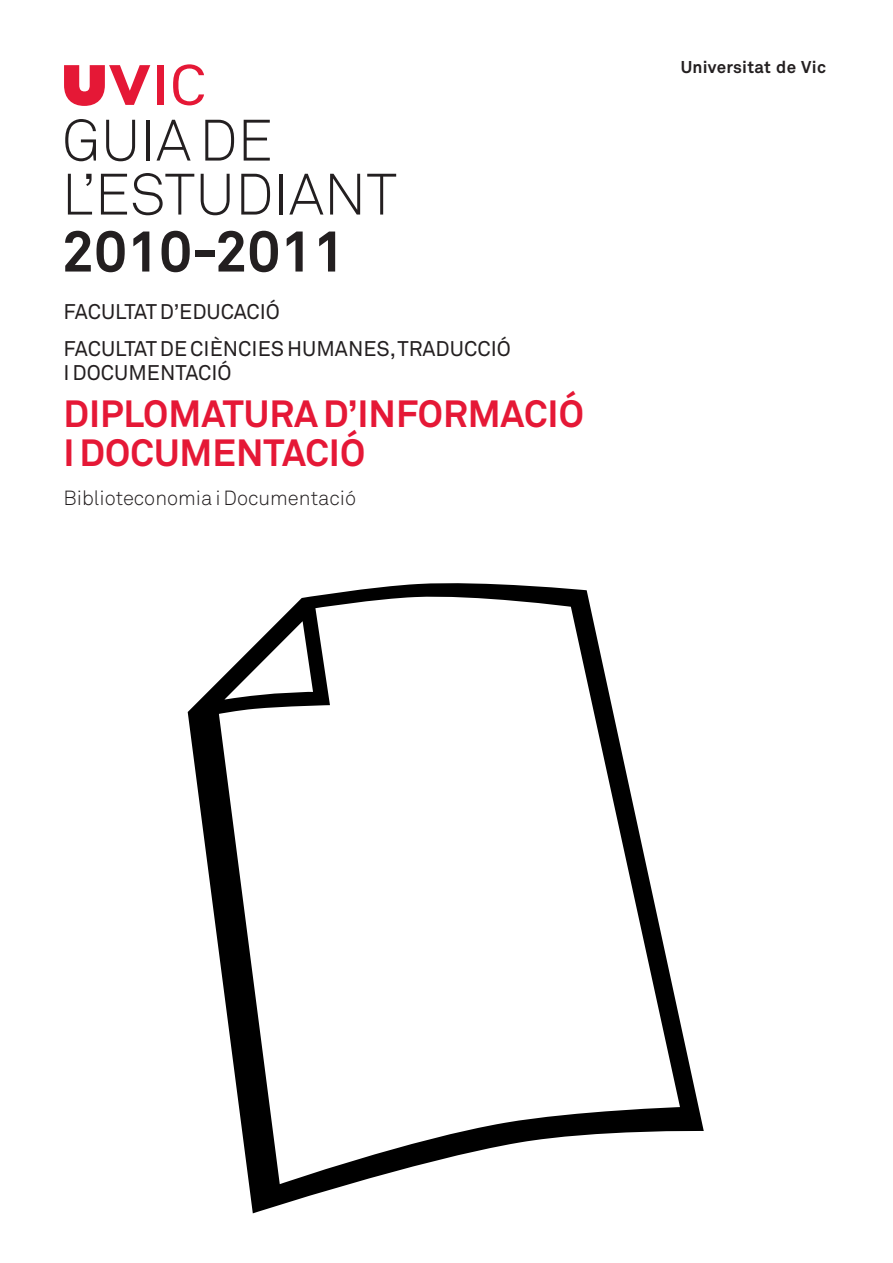
<style>
.page{position:relative;width:893px;height:1263px;background:#fff}
.page>*{position:absolute;margin:0;border:0;box-sizing:border-box;transform-origin:0 0}
.t1{font:300 57.6px/54px "Akkurat";color:#231f20}
.t2{font:700 57.6px "Akkurat";letter-spacing:-.005em;color:#231f20}
.t3{font:700 37.5px/39px "Akkurat";color:#e51836}
.t4{font:21px/36.8px "Akkurat";color:#231f20}
.t5{font:300 20.25px "Akkurat";color:#231f20}
.t6{font:700 16.95px "Akkurat";letter-spacing:.015em;color:#231f20}
</style>
<div class="page">
<svg style="left:188px;top:583px;width:516px;height:630px"></svg>
<div style="left:157px;top:65px;width:7px;height:40px;background:#e51836"></div>
<svg style="left:173px;top:64px;width:31px;height:41px"></svg>
<svg style="left:64px;top:65px;width:86px;height:41px"></svg>
<h1 class="t1" style="left:62px;top:112px;width:337px">GUIA DE<br>L’ESTUDIANT</h1>
<h1 class="t2" style="left:62px;top:215px;width:285px">2010-2011</h1>
<p class="t4" style="left:63px;top:293px;width:449px">FACULTAT D’EDUCACIÓ<br>FACULTAT DE CIÈNCIES HUMANES, TRADUCCIÓ</p>
<p class="t4" style="left:63px;top:354px;width:170px">I DOCUMENTACIÓ</p>
<h2 class="t3" style="left:63px;top:394px;width:522px">DIPLOMATURA D’INFORMACIÓ<br>I DOCUMENTACIÓ</h2>
<p class="t5" style="left:63px;top:485px;width:294px">Biblioteconomia i Documentació</p>
<p class="t6" style="left:681px;top:57px;width:147px">Universitat de Vic</p>
</div>
